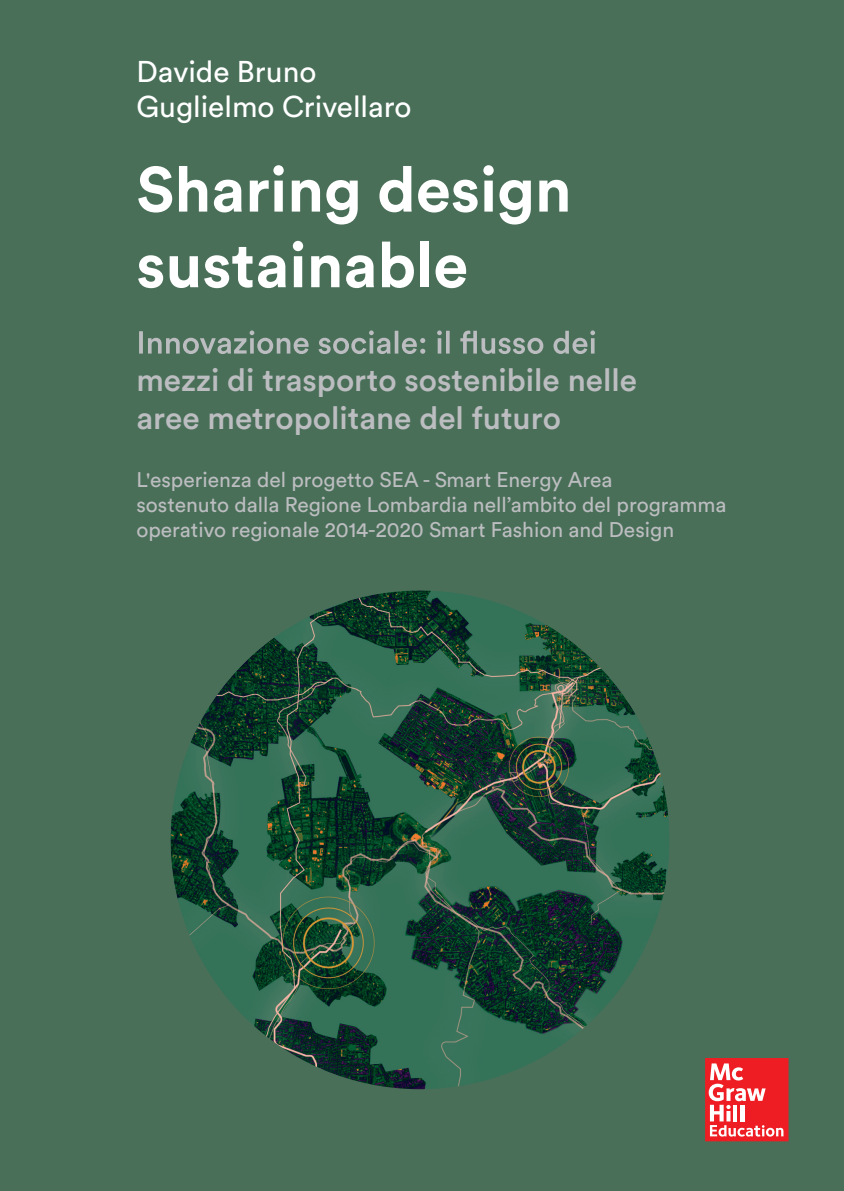
<style>
.page{position:relative;width:844px;height:1191px;background:#fff}
.page>*{position:absolute;margin:0;border:0;box-sizing:border-box;transform-origin:0 0}
.t1{font:700 63px/75.6px "Circular Pro";color:#fff}
.t2{font:500 31.5px/37.8px "Circular Pro";color:#bcbdc0}
.t3{font:29.75px/35.7px "Circular Pro";color:#fff}
.t4{font:21px/25.2px "Circular Pro";color:#bcbdc0}
</style>
<div class="page">
<div style="left:0;top:0;width:843px;height:1191px;background:#496f58"></div>
<img style="left:170px;top:590px;width:499px;height:499px;border-radius:249px">
<svg style="left:384px;top:671px;width:14px;height:15px"></svg>
<svg style="left:139px;top:330px;width:456px;height:24px"></svg>
<div style="left:705px;top:1058px;width:83px;height:83px;background:#ee1d23"></div>
<svg style="left:708px;top:1063px;width:75px;height:73px"></svg>
<h3 class="t3" style="left:136px;top:52px;width:277px">Davide Bruno<br>Guglielmo Crivellaro</h3>
<h1 class="t1" style="left:136px;top:149px;width:436px">Sharing design sustainable</h1>
<h2 class="t2" style="left:136px;top:360px;width:502px">mezzi di trasporto sostenibile nelle aree metropolitane del futuro</h2>
<p class="t4" style="left:136px;top:465px;width:591px">L'esperienza del progetto SEA - Smart Energy Area<br>sostenuto dalla Regione Lombardia nell’ambito del programma operativo regionale 2014-2020 Smart Fashion and Design</p>
</div>
